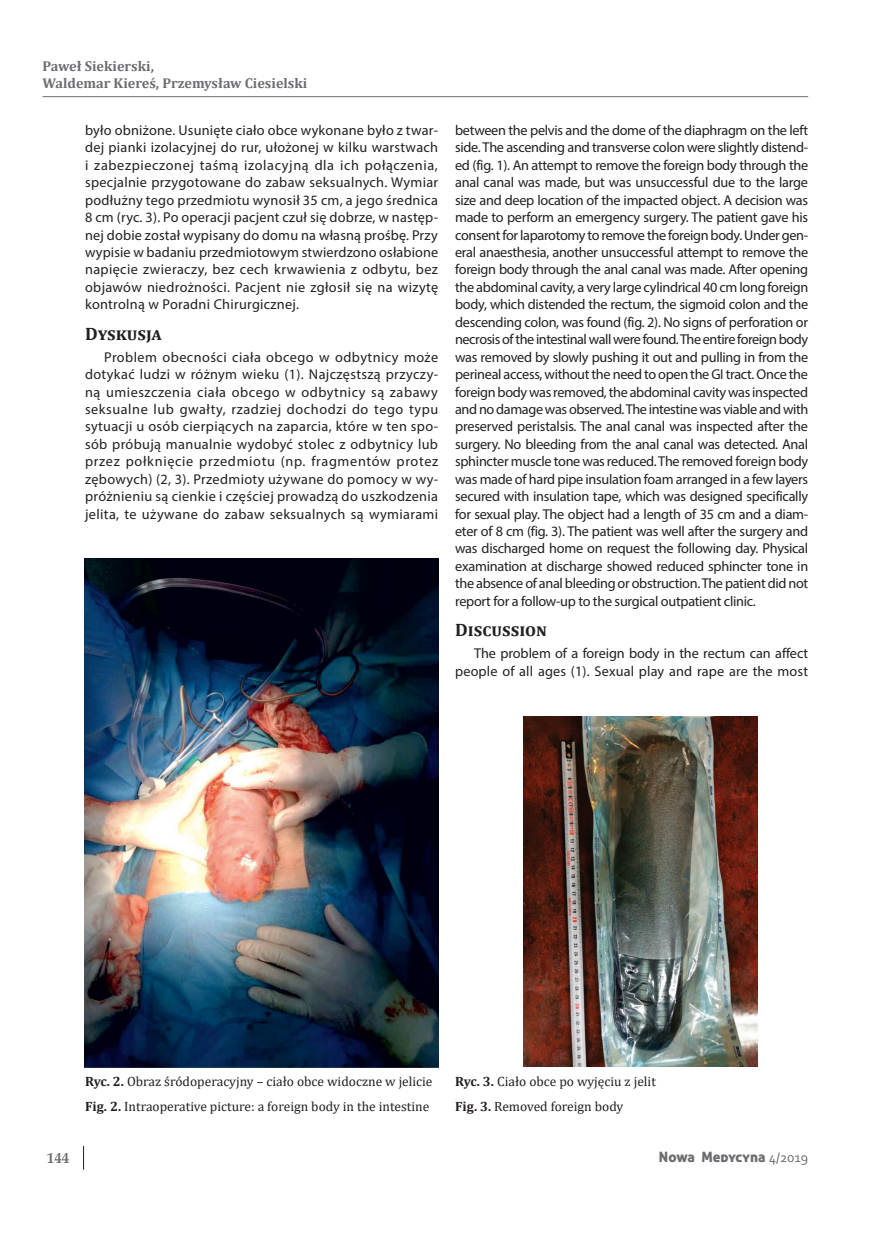
<style>
.page{position:relative;width:872px;height:1234px;background:#fff}
.page>*{position:absolute;margin:0;border:0;box-sizing:border-box;transform-origin:0 0}
.t1{font:700 18px "Cambria";color:#231f20}
.t2{font:700 15px "Palatino Linotype";color:#6c6d70}
.t3{font:14.25px/17.4px "Myriad Pro";letter-spacing:.01em;color:#231f20;text-align:justify}
.t4{font:700 14.25px/17.1px "Cambria";color:#6c6d70}
.t5{font:14.25px "Aller Display";letter-spacing:-.005em;color:#6c6d70}
.t6{font:13.5px/25px "Cambria";color:#231f20}
.s1{font-weight:700}
.s2{font-family:"Corbel"}
</style>
<div class="page">
<hr style="left:43px;top:96px;width:765px;height:1px;background:#6c6d70">
<svg style="left:83px;top:1145px;width:1px;height:24px"></svg>
<img style="left:85px;top:558px;width:353px;height:509px">
<img style="left:524px;top:716px;width:233px;height:349px">
<p class="t4" style="left:43px;top:57px;width:266px">Paweł Siekierski,<br>Waldemar Kiereś, Przemysław Ciesielski</p>
<p class="t3" style="left:85px;top:121px;width:355px">było obniżone. Usunięte ciało obce wykonane było z twar&shy;dej pianki izolacyjnej do rur, ułożonej w kilku warstwach i zabezpieczonej taśmą izolacyjną dla ich połączenia, specjalnie przygotowane do zabaw seksualnych. Wymiar podłużny tego przedmiotu wynosił 35 cm, a jego średnica 8 cm (ryc. 3). Po operacji pacjent czuł się dobrze, w następ&shy;nej dobie został wypisany do domu na własną prośbę. Przy wypisie w badaniu przedmiotowym stwierdzono osłabione napięcie zwieraczy, bez cech krwawienia z odbytu, bez objawów niedrożności. Pacjent nie zgłosił się na wizytę kontrolną w Poradni Chirurgicznej.</p>
<p class="t1" style="left:85px;top:320px;width:78px">Dyskusja</p>
<p class="t3" style="left:85px;top:348px;width:355px;text-indent:19px">Problem obecności ciała obcego w odbytnicy może dotykać ludzi w różnym wieku (1). Najczęstszą przyczy&shy;ną umieszczenia ciała obcego w odbytnicy są zabawy seksualne lub gwałty, rzadziej dochodzi do tego typu sytuacji u osób cierpiących na zaparcia, które w ten spo&shy;sób próbują manualnie wydobyć stolec z odbytnicy lub przez połknięcie przedmiotu (np. fragmentów protez zębowych) (2, 3). Przedmioty używane do pomocy w wy&shy;próżnieniu są cienkie i częściej prowadzą do uszkodzenia jelita, te używane do zabaw seksualnych są wymiarami</p>
<p class="t3" style="left:455px;top:121px;width:355px">between the pelvis and the dome of the diaphragm on the left side. The ascending and transverse colon were slightly distend&shy;ed (fig. 1). An attempt to remove the foreign body through the anal canal was made, but was unsuccessful due to the large size and deep location of the impacted object. A decision was made to perform an emergency surgery. The patient gave his consent for laparotomy to remove the foreign body. Under gen&shy;eral anaesthesia, another unsuccessful attempt to remove the foreign body through the anal canal was made. After opening the abdominal cavity, a very large cylindrical 40 cm long foreign body, which distended the rectum, the sigmoid colon and the descending colon, was found (fig. 2). No signs of perforation or necrosis of the intestinal wall were found. The entire foreign body was removed by slowly pushing it out and pulling in from the perineal access, without the need to open the GI tract. Once the foreign body was removed, the abdominal cavity was inspected and no damage was observed. The intestine was viable and with preserved peristalsis. The anal canal was inspected after the surgery. No bleeding from the anal canal was detected. Anal sphincter muscle tone was reduced. The removed foreign body was made of hard pipe insulation foam arranged in a few layers secured with insulation tape, which was designed specifically for sexual play. The object had a length of 35 cm and a diam&shy;eter of 8 cm (fig. 3). The patient was well after the surgery and was discharged home on request the following day. Physical examination at discharge showed reduced sphincter tone in the absence of anal bleeding or obstruction. The patient did not report for a follow-up to the surgical outpatient clinic.</p>
<p class="t1" style="left:455px;top:617px;width:93px">Discussion</p>
<p class="t3" style="left:455px;top:644px;width:354px;text-align:right">The problem of a foreign body in the rectum can affect people of all ages (1). Sexual play and rape are the most</p>
<p class="t6" style="left:85px;top:1068px;width:349px"><span class="s1">Ryc. 2.</span> Obraz śródoperacyjny – ciało obce widoczne w jelicie<br><span class="s1">Fig. 2.</span> Intraoperative picture: a foreign body in the intestine</p>
<p class="t6" style="left:455px;top:1068px;width:202px"><span class="s1">Ryc. 3.</span> Ciało obce po wyjęciu z jelit<br><span class="s1">Fig. 3.</span> Removed foreign body</p>
<p class="t2" style="left:47px;top:1146px;width:24px">144</p>
<p class="t5" style="left:659px;top:1147px;width:151px">Nowa Medycyna <span class="s2">4/2019</span></p>
</div>
